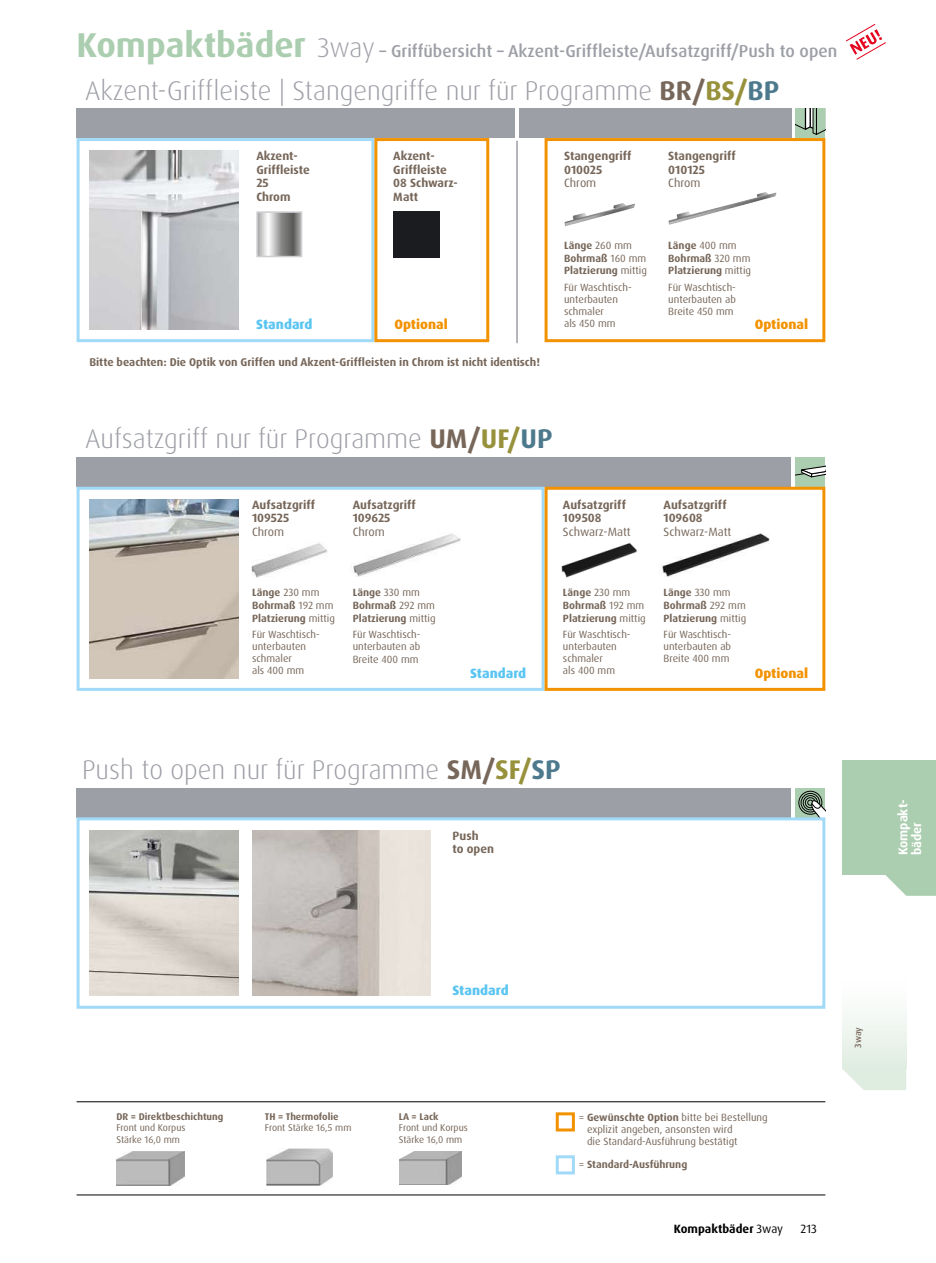
<style>
.page{position:relative;width:936px;height:1263px;background:#fff}
.page>*{position:absolute;margin:0;border:0;box-sizing:border-box;transform-origin:0 0}
.t1{font:300 27px "Dax Pro";color:#9d9fa6}
.t2{font:500 17.25px "Dax Pro";color:#9d9fa6}
.t3{font:800 13.5px "Dax Pro";color:#f39200}
.t4{font:800 13.5px "Dax Pro";color:#5bc5f2}
.t5{font:700 12.75px/13.5px "Dax Pro";color:#fff}
.t6{font:700 12px/13.5px "Dax Pro";color:#77675a}
.t7{font:12px "Dax Pro";color:#77675a}
.t8{font:700 12px "Dax Pro";color:#000}
.t9{font:12px "Dax Pro";color:#000}
.t10{font:700 11.25px "Dax Pro";color:#77675a}
.t11{font:10.5px/12px "Dax Pro";color:#77675a}
.t12{font:700 10.5px/12.8px "Dax Pro";color:#77675a}
.t13{font:9.75px/11.2px "Dax Pro";color:#77675a}
.t14{font:700 9.75px "Dax Pro";color:#77675a}
.t15{font:500 9px "Dax Pro";color:#77675a}
.s1{font-weight:700;font-size:34.5px;color:#acceb0}
.s2{font-weight:300;font-size:27px}
.s3{font-weight:700;color:#77675a}
.s4{font-weight:700;color:#97913c}
.s5{font-weight:700;color:#4d798d}
.s6{font-weight:400}
.s7{font-weight:700}
</style>
<div class="page">
<img style="left:353px;top:533px;width:108px;height:43px">
<img style="left:661px;top:533px;width:109px;height:43px">
<img style="left:252px;top:543px;width:75px;height:35px">
<img style="left:561px;top:543px;width:76px;height:35px">
<div style="left:544px;top:138px;width:281px;height:204px;border:3px solid #f39200"></div>
<img style="left:89px;top:151px;width:149px;height:178px">
<div style="left:77px;top:108px;width:437px;height:30px;background:#9d9fa6"></div>
<div style="left:77px;top:457px;width:714px;height:30px;background:#9d9fa6"></div>
<div style="left:77px;top:788px;width:714px;height:29px;background:#9d9fa6"></div>
<div style="left:519px;top:108px;width:272px;height:30px;background:#9d9fa6"></div>
<img style="left:564px;top:203px;width:71px;height:23px">
<img style="left:668px;top:192px;width:108px;height:33px">
<img style="left:252px;top:830px;width:179px;height:166px">
<div style="left:795px;top:457px;width:30px;height:30px;background:#acceb0"></div>
<svg style="left:795px;top:465px;width:30px;height:13px"></svg>
<svg style="left:795px;top:788px;width:30px;height:29px"></svg>
<div style="left:805px;top:797px;width:10px;height:11px;border:1px solid #000;border-radius:50%"></div>
<div style="left:802px;top:795px;width:15px;height:15px;border:1px solid #000;border-radius:50%"></div>
<div style="left:800px;top:793px;width:19px;height:19px;border:1px solid #000;border-radius:50%"></div>
<div style="left:798px;top:791px;width:24px;height:23px;border:1px solid #000;border-radius:50%"></div>
<svg style="left:807px;top:799px;width:18px;height:18px"></svg>
<div style="left:795px;top:108px;width:30px;height:30px;background:#acceb0"></div>
<svg style="left:795px;top:108px;width:30px;height:27px"></svg>
<img style="left:89px;top:830px;width:149px;height:166px">
<div style="left:77px;top:817px;width:748px;height:192px;border:3px solid #a1daf8"></div>
<div style="left:77px;top:487px;width:467px;height:204px;border:3px solid #a1daf8"></div>
<div style="left:77px;top:138px;width:297px;height:204px;border:3px solid #a1daf8"></div>
<div style="left:544px;top:487px;width:281px;height:204px;border:3px solid #f39200"></div>
<div style="left:374px;top:138px;width:115px;height:204px;border:3px solid #f39200"></div>
<div style="left:555px;top:1112px;width:20px;height:19px;background:#fff;border:3px solid #f39200"></div>
<div style="left:555px;top:1155px;width:20px;height:19px;background:#fff;border:3px solid #a1daf8"></div>
<div style="left:393px;top:211px;width:46px;height:46px;background:#1b1c1f"></div>
<svg style="left:259px;top:214px;width:40px;height:40px"></svg>
<div style="left:256px;top:211px;width:46px;height:46px;border:2px solid #cfcdd2"></div>
<img style="left:89px;top:499px;width:149px;height:179px">
<svg style="left:846px;top:23px;width:40px;height:37px"></svg>
<img style="left:116px;top:1152px;width:69px;height:33px">
<img style="left:266px;top:1148px;width:66px;height:37px">
<hr style="left:77px;top:1101px;width:748px;height:1px;background:#000">
<hr style="left:77px;top:1194px;width:748px;height:1px;background:#000">
<img style="left:399px;top:1151px;width:63px;height:34px">
<svg style="left:399px;top:1151px;width:18px;height:9px"></svg>
<hr style="left:516px;top:141px;width:1px;height:202px;background:#9d9fa6">
<div style="left:842px;top:760px;width:93px;height:114px;background:#acceb0"></div>
<svg style="left:884px;top:874px;width:51px;height:22px"></svg>
<div style="left:842px;top:972px;width:64px;height:97px;background:linear-gradient(to bottom,#fff,#e1ede3)"></div>
<svg style="left:843px;top:1069px;width:63px;height:21px"></svg>
<h2 class="t2" style="left:77px;top:39px;width:762px"><span class="s1">Kompaktbäder</span> <span class="s2">3way</span> – Griffübersicht – Akzent-Griffleiste/Aufsatzgriff/Push to open</h2>
<h1 class="t1" style="left:85px;top:73px;width:695px">Akzent-Griffleiste | Stangengriffe nur für Programme <span class="s3">BR/</span><span class="s4">BS/</span><span class="s5">BP</span></h1>
<p class="t6" style="left:256px;top:149px;width:55px">Akzent-<br>Griffleiste<br>25<br>Chrom</p>
<p class="t6" style="left:564px;top:149px;width:69px">Stangengriff<br>010025</p>
<p class="t6" style="left:393px;top:149px;width:66px">Akzent-<br>Griffleiste<br>08 Schwarz-<br>Matt</p>
<p class="t7" style="left:564px;top:175px;width:34px">Chrom</p>
<p class="t6" style="left:668px;top:149px;width:69px">Stangengriff<br>010125</p>
<p class="t7" style="left:668px;top:175px;width:34px">Chrom</p>
<p class="t4" style="left:256px;top:315px;width:58px">Standard</p>
<p class="t3" style="left:394px;top:315px;width:55px">Optional</p>
<p class="t12" style="left:564px;top:239px;width:84px">Länge <span class="s6">260 mm<br></span>Bohrmaß <span class="s6">160 mm<br></span>Platzierung <span class="s6">mittig</span></p>
<p class="t11" style="left:564px;top:281px;width:69px">Für Waschtisch&shy;unterbauten schmaler<br>als 450 mm</p>
<p class="t12" style="left:668px;top:239px;width:84px">Länge <span class="s6">400 mm<br></span>Bohrmaß <span class="s6">320 mm<br></span>Platzierung <span class="s6">mittig</span></p>
<p class="t11" style="left:668px;top:281px;width:69px;text-align:justify">Für Waschtisch&shy;unterbauten ab Breite 450 mm</p>
<p class="t3" style="left:754px;top:315px;width:55px">Optional</p>
<p class="t10" style="left:89px;top:355px;width:452px">Bitte beachten: Die Optik von Griffen und Akzent-Griffleisten in Chrom ist nicht identisch!</p>
<h1 class="t1" style="left:85px;top:422px;width:469px">Aufsatzgriff nur für Programme <span class="s3">UM/</span><span class="s4">UF/</span><span class="s5">UP</span></h1>
<p class="t6" style="left:252px;top:498px;width:64px">Aufsatzgriff<br>109525</p>
<p class="t7" style="left:252px;top:524px;width:34px">Chrom</p>
<p class="t6" style="left:353px;top:498px;width:64px">Aufsatzgriff<br>109625</p>
<p class="t7" style="left:353px;top:524px;width:34px">Chrom</p>
<p class="t6" style="left:563px;top:498px;width:64px">Aufsatzgriff<br>109508</p>
<p class="t7" style="left:563px;top:524px;width:69px">Schwarz-Matt</p>
<p class="t6" style="left:663px;top:498px;width:64px">Aufsatzgriff<br>109608</p>
<p class="t7" style="left:663px;top:524px;width:69px">Schwarz-Matt</p>
<p class="t12" style="left:252px;top:586px;width:84px">Länge <span class="s6">230 mm<br></span>Bohrmaß <span class="s6">192 mm<br></span>Platzierung <span class="s6">mittig</span></p>
<p class="t11" style="left:252px;top:629px;width:69px">Für Waschtisch&shy;unterbauten schmaler<br>als 400 mm</p>
<p class="t12" style="left:353px;top:586px;width:84px">Länge <span class="s6">330 mm<br></span>Bohrmaß <span class="s6">292 mm<br></span>Platzierung <span class="s6">mittig</span></p>
<p class="t11" style="left:353px;top:629px;width:69px;text-align:justify">Für Waschtisch&shy;unterbauten ab Breite 400 mm</p>
<p class="t4" style="left:470px;top:664px;width:58px">Standard</p>
<p class="t12" style="left:563px;top:586px;width:84px">Länge <span class="s6">230 mm<br></span>Bohrmaß <span class="s6">192 mm<br></span>Platzierung <span class="s6">mittig</span></p>
<p class="t11" style="left:563px;top:629px;width:69px">Für Waschtisch&shy;unterbauten schmaler<br>als 400 mm</p>
<p class="t12" style="left:663px;top:586px;width:84px">Länge <span class="s6">330 mm<br></span>Bohrmaß <span class="s6">292 mm<br></span>Platzierung <span class="s6">mittig</span></p>
<p class="t11" style="left:663px;top:629px;width:69px;text-align:justify">Für Waschtisch&shy;unterbauten ab Breite 400 mm</p>
<p class="t3" style="left:754px;top:664px;width:55px">Optional</p>
<h1 class="t1" style="left:82px;top:752px;width:480px">Push to open nur für Programme <span class="s3">SM/</span><span class="s4">SF/</span><span class="s5">SP</span></h1>
<p class="t6" style="left:452px;top:829px;width:43px">Push<br>to open</p>
<p class="t5" style="left:896px;top:855px;width:57px;rotate:-90deg">Kompakt&shy;bäder</p>
<p class="t14" style="left:116px;top:1110px;width:108px">DR = Direktbeschichtung</p>
<p class="t13" style="left:116px;top:1122px;width:71px">Front und Korpus<br>Stärke 16,0 mm</p>
<p class="t14" style="left:265px;top:1110px;width:75px">TH = Thermofolie</p>
<p class="t13" style="left:265px;top:1122px;width:88px">Front Stärke 16,5 mm</p>
<p class="t4" style="left:452px;top:982px;width:58px">Standard</p>
<p class="t14" style="left:399px;top:1110px;width:41px">LA = Lack</p>
<p class="t13" style="left:399px;top:1122px;width:71px">Front und Korpus<br>Stärke 16,0 mm</p>
<p class="t11" style="left:587px;top:1111px;width:182px;text-indent:-8px">= <span class="s7">Gewünschte Option</span> bitte bei Bestellung explizit angeben, ansonsten wird<br>die Standard-Ausführung bestätigt</p>
<p class="t12" style="left:579px;top:1158px;width:110px"><span class="s6">=</span> Standard-Ausführung</p>
<p class="t8" style="left:673px;top:1221px;width:111px">Kompaktbäder <span class="s6">3way</span></p>
<p class="t9" style="left:800px;top:1221px;width:18px">213</p>
<p class="t15" style="left:852px;top:1047px;width:22px;rotate:-90deg">3way</p>
</div>
